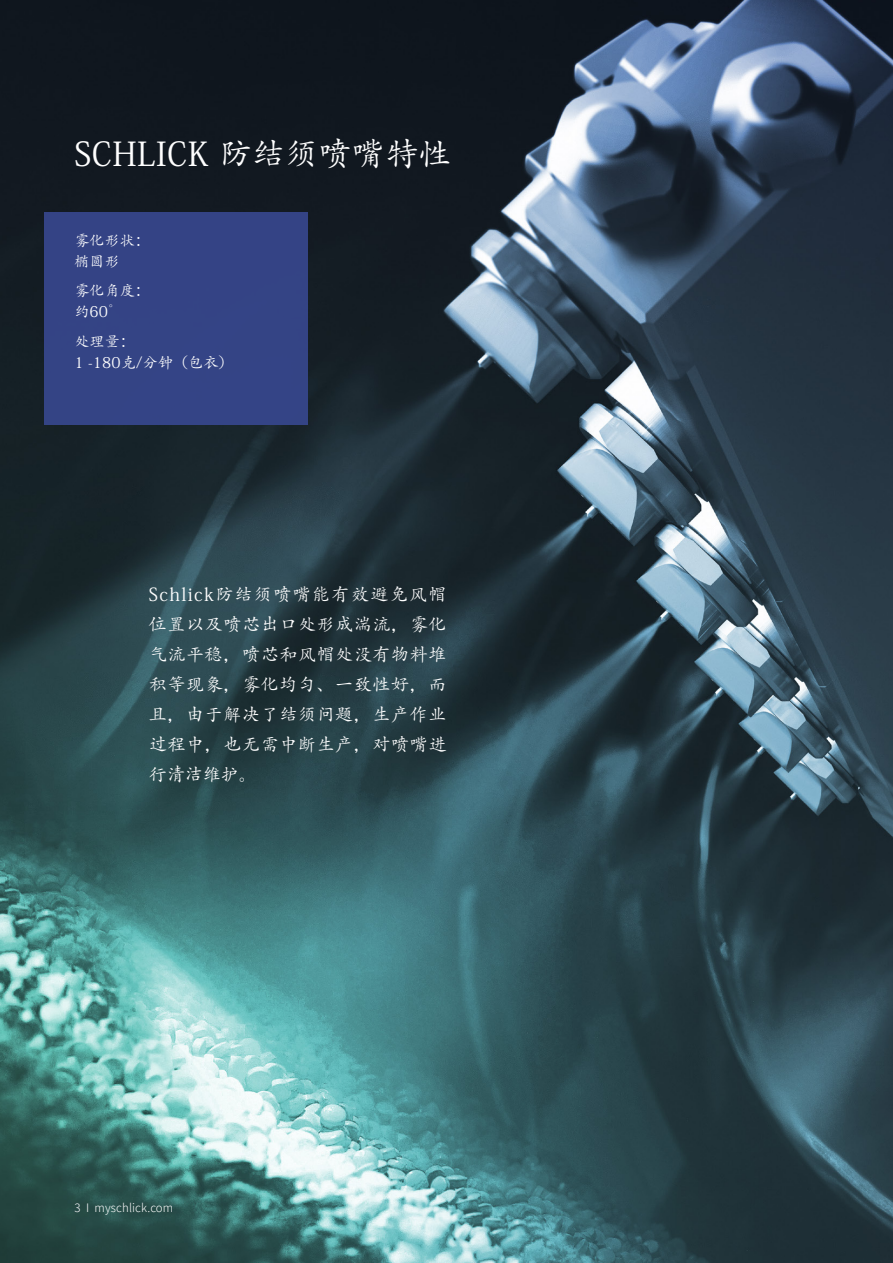
<style>
.page{position:relative;width:893px;height:1263px;background:#fff}
.page>*{position:absolute;margin:0;border:0;box-sizing:border-box;transform-origin:0 0}
.t1{font:33px "Adobe Kaiti Std";letter-spacing:.01em;color:#fff}
.t2{font:18px/30px "Adobe Kaiti Std";letter-spacing:.035em;color:#fff;text-align:justify}
.t3{font:15px/21px "Adobe Kaiti Std";letter-spacing:.01em;color:#fff}
.t4{font:300 12.75px "Assistant";letter-spacing:.01em;color:#fff}
</style>
<div class="page">
<img style="left:0;top:0;width:893px;height:1263px">
<div style="left:45px;top:213px;width:263px;height:212px;background:#36468b"></div>
<h1 class="t1" style="left:74px;top:133px;width:379px">SCHLICK 防结须喷嘴特性</h1>
<p class="t3" style="left:74px;top:230px;width:77px">雾化形状：椭圆形</p>
<p class="t3" style="left:74px;top:281px;width:77px">雾化角度：约60°</p>
<p class="t3" style="left:74px;top:331px;width:161px">处理量：<br>1 -180克/分钟（包衣）</p>
<p class="t2" style="left:149px;top:579px;width:299px">Schlick防结须喷嘴能有效避免风帽位置以及喷芯出口处形成湍流，雾化气流平稳，喷芯和风帽处没有物料堆积等现象，雾化均匀、一致性好，而且，由于解决了结须问题，生产作业过程中，也无需中断生产，对喷嘴进行清洁维护。</p>
<p class="t4" style="left:74px;top:1199px;width:100px">3 I myschlick.com</p>
</div>
